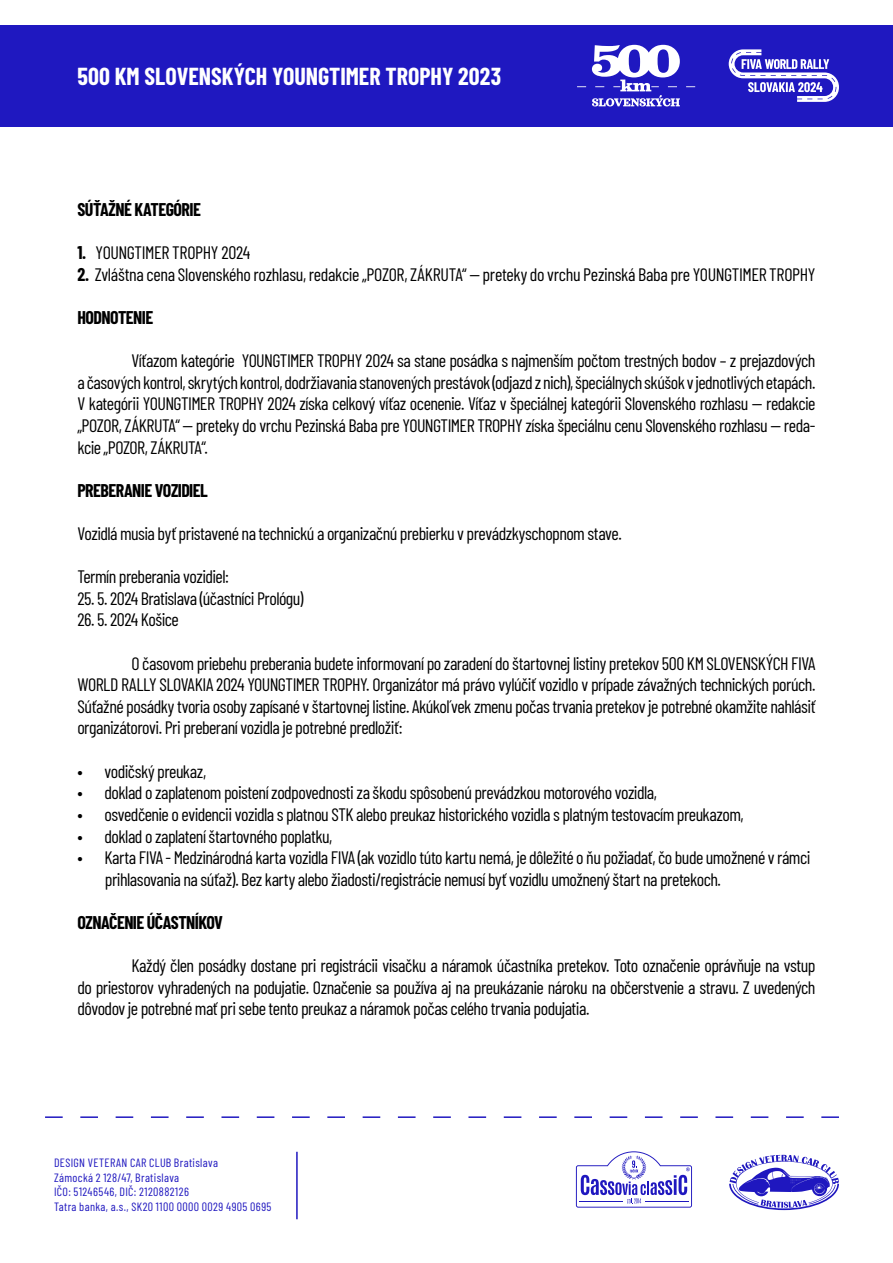
<style>
.page{position:relative;width:893px;height:1263px;background:#fff}
.page>*{position:absolute;margin:0;border:0;box-sizing:border-box;transform-origin:0 0}
.t1{font:700 24px "Barlow Condensed";color:#fff}
.t2{font:18px/21.6px "Barlow Condensed";letter-spacing:-.03em;color:#000;text-align:justify}
.t3{font:700 18px "Barlow Condensed";letter-spacing:-.03em;color:#000}
.t4{font:12px/14.4px "Barlow Condensed";letter-spacing:.03em;color:#1f17bf}
.s1{font-weight:700}
</style>
<div class="page">
<svg style="left:729px;top:1155px;width:110px;height:55px"></svg>
<hr style="left:296px;top:1152px;width:2px;height:67px;background:#1f17bf">
<div style="left:0;top:25px;width:893px;height:102px;background:#1f18c0"></div>
<svg style="left:729px;top:49px;width:110px;height:53px"></svg>
<svg style="left:592px;top:45px;width:88px;height:61px"></svg>
<svg style="left:45px;top:1116px;width:794px;height:2px"></svg>
<svg style="left:576px;top:1151px;width:116px;height:56px"></svg>
<h1 class="t1" style="left:77px;top:59px;width:425px">500 KM SLOVENSKÝCH YOUNGTIMER TROPHY 2023</h1>
<p class="t3" style="left:77px;top:197px;width:125px">SÚŤAŽNÉ KATEGÓRIE</p>
<p class="t2" style="left:77px;top:241px;width:174px"><span class="s1">1.</span> YOUNGTIMER TROPHY 2024</p>
<p class="t2" style="left:77px;top:262px;width:740px"><span class="s1">2.</span> Zvláštna cena Slovenského rozhlasu, redakcie „POZOR, ZÁKRUTA“ -- preteky do vrchu Pezinská Baba pre YOUNGTIMER TROPHY</p>
<p class="t3" style="left:77px;top:305px;width:77px">HODNOTENIE</p>
<p class="t2" style="left:77px;top:349px;width:740px;text-indent:54px">Víťazom kategórie YOUNGTIMER TROPHY 2024 sa stane posádka s najmenším počtom trestných bodov – z prejazdových ačasovýchkontrol,skrytýchkontrol,dodržiavaniastanovenýchprestávok (odjazdznich),špeciálnychskúšok v jednotlivýchetapách.<br>V kategórii YOUNGTIMER TROPHY 2024 získa celkový víťaz ocenenie. Víťaz v špeciálnej kategórii Slovenského rozhlasu -- redakcie „POZOR, ZÁKRUTA“ -- preteky do vrchu Pezinská Baba pre YOUNGTIMER TROPHY získa špeciálnu cenu Slovenského rozhlasu -- reda&shy;kcie „POZOR, ZÁKRUTA“.</p>
<p class="t3" style="left:77px;top:478px;width:132px">PREBERANIE VOZIDIEL</p>
<p class="t2" style="left:77px;top:521px;width:546px">Vozidlá musia byť pristavené na technickú a organizačnú prebierku v prevádzkyschopnom stave.</p>
<p class="t2" style="left:77px;top:565px;width:153px">Termín preberania vozidiel:</p>
<p class="t2" style="left:77px;top:586px;width:228px">25. 5. 2024 Bratislava (účastníci Prológu)</p>
<p class="t2" style="left:77px;top:608px;width:103px">26. 5. 2024 Košice</p>
<p class="t2" style="left:77px;top:651px;width:740px;text-indent:54px">O časovom priebehu preberania budete informovaní po zaradení do štartovnej listiny pretekov 500 KM SLOVENSKÝCH FIVA WORLD RALLY SLOVAKIA 2024 YOUNGTIMER TROPHY. Organizátor má právo vylúčiť vozidlo v prípade závažných technických porúch.<br>Súťažné posádky tvoria osoby zapísané v štartovnej listine. Akúkoľvek zmenu počas trvania pretekov je potrebné okamžite nahlásiť organizátorovi. Pri preberaní vozidla je potrebné predložiť:</p>
<p class="t2" style="left:77px;top:759px;width:130px">• vodičský preukaz,</p>
<p class="t2" style="left:77px;top:781px;width:581px">• doklad o zaplatenom poistení zodpovednosti za škodu spôsobenú prevádzkou motorového vozidla,</p>
<p class="t2" style="left:77px;top:802px;width:668px">• osvedčenie o evidencii vozidla s platnou STK alebo preukaz historického vozidla s platným testovacím preukazom,</p>
<p class="t2" style="left:77px;top:824px;width:257px">• doklad o zaplatení štartovného poplatku,</p>
<p class="t2" style="left:105px;top:845px;width:707px;text-indent:-28px">• Karta FIVA - Medzinárodná karta vozidla FIVA (ak vozidlo túto kartu nemá, je dôležité o ňu požiadať, čo bude umožnené v rámci prihlasovania na súťaž). Bez karty alebo žiadosti/registrácie nemusí byť vozidlu umožnený štart na pretekoch.</p>
<p class="t3" style="left:77px;top:910px;width:147px">OZNAČENIE ÚČASTNÍKOV</p>
<p class="t2" style="left:77px;top:953px;width:740px;text-indent:54px">Každý člen posádky dostane pri registrácii visačku a náramok účastníka pretekov. Toto označenie oprávňuje na vstup do priestorov vyhradených na podujatie. Označenie sa používa aj na preukázanie nároku na občerstvenie a stravu. Z uvedených dôvodov je potrebné mať pri sebe tento preukaz a náramok počas celého trvania podujatia.</p>
<p class="t4" style="left:54px;top:1155px;width:219px">DESIGN VETERAN CAR CLUB Bratislava<br>Zámocká 2 128/47, Bratislava<br>IČO: 51246546, DIČ: 2120882126<br>Tatra banka, a.s., SK20 1100 0000 0029 4905 0695</p>
</div>
